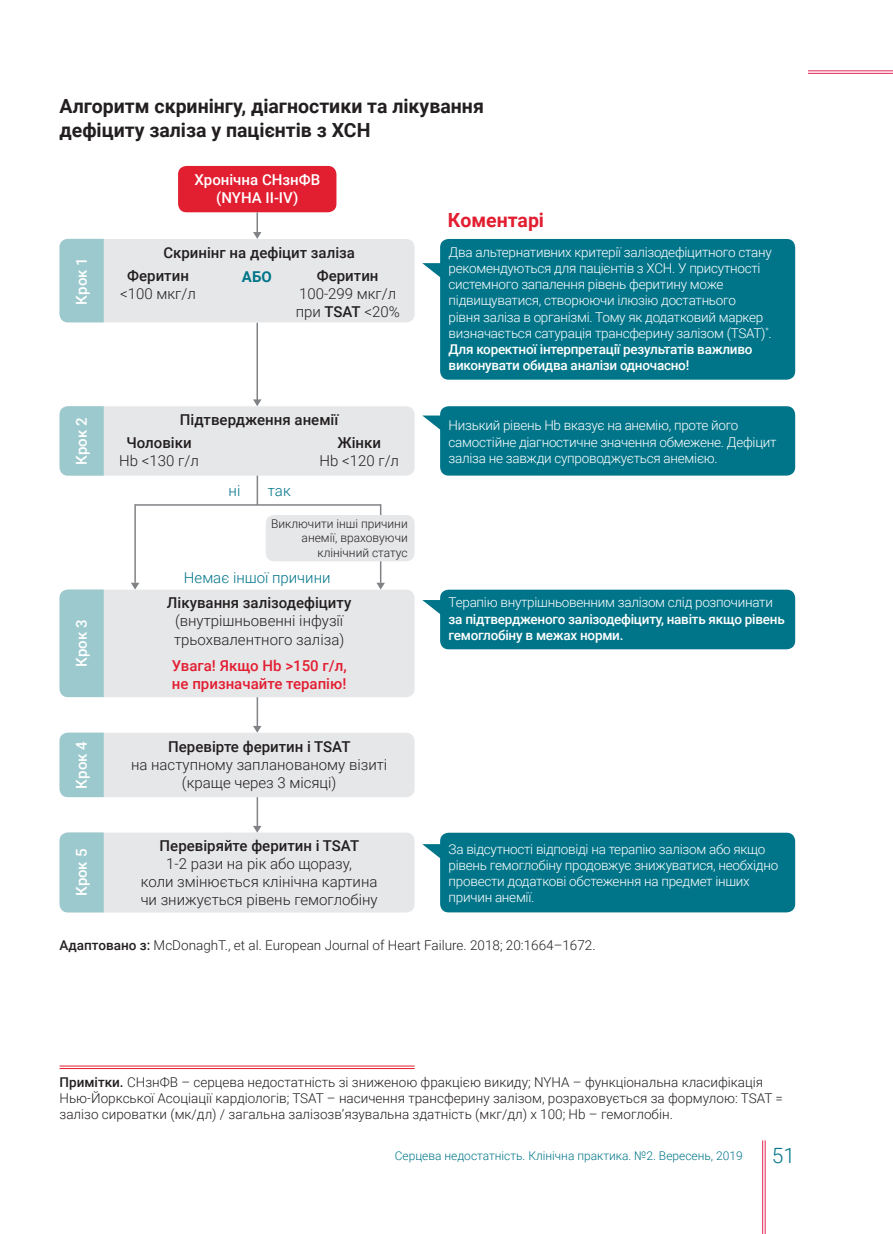
<style>
.page{position:relative;width:893px;height:1234px;background:#fff}
.page>*{position:absolute;margin:0;border:0;box-sizing:border-box;transform-origin:0 0}
.t1{font:300 21px "Roboto";color:#007589}
.Подзаг{font:700 19.5px/23.4px "Roboto";color:#231f20}
.Подзаг-2{font:700 19.5px "Roboto";color:#e21e31}
.Основной_текст{font:300 15px/18px "Roboto";color:#231f20;text-align:center}
.Основной_текст-2{font:500 15px "Roboto";color:#231f20}
.Основной_текст-3{font:500 15px "Roboto";color:#fff}
.Основной_текст-4{font:500 15px/18px "Roboto";color:#e21e31}
.Основной_текст-5{font:300 15px "Roboto";color:#007589}
.Подзаг-3{font:700 15px "Roboto";color:#007589}
.Врез{font:300 13.5px/16.2px "Roboto";letter-spacing:-.02em;color:#fff}
.сносочки{font:300 13.5px/16.2px "Roboto";color:#231f20}
.Врез-2{font:500 13.5px/16.2px "Roboto";letter-spacing:-.02em;color:#fff}
.t2{font:300 12px "Roboto";color:#007589}
.Основной_текст-6{font:300 12px/14.4px "Roboto";color:#231f20;text-align:right}
.s1{font-weight:500}
.s2{font-weight:300}
</style>
<div class="page">
<hr style="left:808px;top:71px;width:85px;height:1px;background:#e42454">
<hr style="left:808px;top:73px;width:85px;height:1px;background:#e42454">
<hr style="left:762px;top:1140px;width:1px;height:93px;background:#e42454">
<hr style="left:765px;top:1140px;width:1px;height:93px;background:#e42454">
<svg style="left:422px;top:263px;width:18px;height:14px"></svg>
<svg style="left:422px;top:844px;width:18px;height:14px"></svg>
<svg style="left:422px;top:600px;width:18px;height:14px"></svg>
<svg style="left:422px;top:415px;width:18px;height:15px"></svg>
<div style="left:60px;top:239px;width:355px;height:83px;background:#e6e7e9;border-radius:9px"></div>
<div style="left:60px;top:406px;width:355px;height:69px;background:#e6e7e9;border-radius:9px"></div>
<div style="left:60px;top:589px;width:355px;height:108px;background:#e6e7e9;border-radius:9px"></div>
<div style="left:60px;top:732px;width:355px;height:65px;background:#e6e7e9;border-radius:9px"></div>
<div style="left:60px;top:832px;width:355px;height:80px;background:#e6e7e9;border-radius:9px"></div>
<div style="left:60px;top:239px;width:44px;height:83px;background:#9cc9cd"></div>
<div style="left:60px;top:406px;width:44px;height:69px;background:#9cc9cd"></div>
<div style="left:60px;top:589px;width:44px;height:108px;background:#9cc9cd"></div>
<div style="left:60px;top:732px;width:44px;height:65px;background:#9cc9cd"></div>
<div style="left:60px;top:832px;width:44px;height:80px;background:#9cc9cd"></div>
<div style="left:440px;top:239px;width:355px;height:140px;background:#007589;border-radius:9px"></div>
<div style="left:440px;top:832px;width:355px;height:80px;background:#007589;border-radius:9px"></div>
<div style="left:440px;top:589px;width:355px;height:60px;background:#007589;border-radius:9px"></div>
<div style="left:440px;top:406px;width:355px;height:69px;background:#007589;border-radius:9px"></div>
<hr style="left:60px;top:1065px;width:355px;height:1px;background:#e21e31">
<hr style="left:60px;top:1067px;width:355px;height:1px;background:#e21e31">
<div style="left:178px;top:166px;width:158px;height:46px;background:#e21e31;border-radius:9px"></div>
<hr style="left:256px;top:212px;width:2px;height:25px;background:#808285">
<hr style="left:256px;top:323px;width:2px;height:81px;background:#808285">
<svg style="left:253px;top:232px;width:8px;height:7px"></svg>
<svg style="left:253px;top:399px;width:8px;height:7px"></svg>
<hr style="left:134px;top:504px;width:2px;height:78px;background:#808285">
<hr style="left:380px;top:504px;width:1px;height:78px;background:#808285">
<hr style="left:257px;top:475px;width:1px;height:30px;background:#808285">
<svg style="left:253px;top:697px;width:8px;height:35px"></svg>
<hr style="left:135px;top:504px;width:246px;height:1px;background:#808285">
<svg style="left:131px;top:582px;width:8px;height:7px"></svg>
<svg style="left:376px;top:582px;width:9px;height:7px"></svg>
<svg style="left:253px;top:797px;width:8px;height:35px"></svg>
<div style="left:266px;top:515px;width:149px;height:46px;background:#e6e7e9;border-radius:9px"></div>
<p class="Подзаг" style="left:60px;top:94px;width:426px">Aлгоритм скринінгу, діагностики та лікування дефіциту заліза у пацієнтів з ХСН</p>
<p class="Основной_текст-3" style="left:71px;top:304px;width:49px;rotate:-90deg">Крок 1</p>
<p class="Основной_текст-3" style="left:194px;top:169px;width:127px">Хронічна СНзнФВ</p>
<p class="Основной_текст-3" style="left:216px;top:187px;width:84px">(NYHA II-IV)</p>
<p class="Основной_текст-2" style="left:163px;top:242px;width:193px">Скринінг на дефіцит заліза</p>
<p class="Основной_текст" style="left:120px;top:266px;width:77px"><span class="s1">Феритин </span>&lt;100 мкг/л</p>
<p class="Подзаг-3" style="left:242px;top:266px;width:31px">АБО</p>
<p class="Основной_текст-2" style="left:317px;top:265px;width:63px">Феритин</p>
<p class="Основной_текст" style="left:299px;top:284px;width:99px">100-299 мкг/л</p>
<p class="Основной_текст" style="left:296px;top:302px;width:106px">при <span class="s1">TSAT</span> &lt;20%</p>
<p class="Основной_текст-3" style="left:71px;top:464px;width:49px;rotate:-90deg">Крок 2</p>
<p class="Основной_текст-3" style="left:71px;top:667px;width:49px;rotate:-90deg">Крок 3</p>
<p class="Основной_текст-3" style="left:71px;top:788px;width:49px;rotate:-90deg">Крок 4</p>
<p class="Основной_текст-3" style="left:71px;top:896px;width:49px;rotate:-90deg">Крок 5</p>
<p class="Основной_текст-2" style="left:180px;top:409px;width:160px">Підтвердження анемії</p>
<p class="Основной_текст" style="left:119px;top:433px;width:81px"><span class="s1">Чоловіки<br></span>Hb &lt;130 г/л</p>
<p class="Основной_текст-5" style="left:229px;top:479px;width:13px">ні</p>
<p class="Основной_текст-5" style="left:268px;top:479px;width:24px">так</p>
<p class="Основной_текст" style="left:320px;top:433px;width:81px"><span class="s1">Жінки<br></span>Hb &lt;120 г/л</p>
<p class="Основной_текст-6" style="left:271px;top:516px;width:138px">Виключити інші причини анемії, враховуючи клінічний статус</p>
<p class="Основной_текст-5" style="left:184px;top:567px;width:148px">Немає іншої причини</p>
<p class="Основной_текст-2" style="left:167px;top:592px;width:186px">Лікування залізодефіциту</p>
<p class="Основной_текст" style="left:174px;top:611px;width:172px;text-align:left">(внутрішньовенні інфузії трьохвалентного заліза)</p>
<p class="Основной_текст-4" style="left:172px;top:656px;width:176px">Увага! Якщо Hb &gt;150 г/л, не призначайте терапію!</p>
<p class="Основной_текст-2" style="left:168px;top:735px;width:184px">Перевірте феритин і TSAT</p>
<p class="Основной_текст" style="left:131px;top:754px;width:258px">на наступному запланованому візиті (краще через 3 місяці)</p>
<p class="Основной_текст-2" style="left:160px;top:835px;width:201px">Перевіряйте феритин і TSAT</p>
<p class="Основной_текст" style="left:141px;top:854px;width:238px">1-2 рази на рік або щоразу,<br>коли змінюється клінічна картина чи знижується рівень гемоглобіну</p>
<p class="Подзаг-2" style="left:448px;top:207px;width:98px">Коментарі</p>
<p class="Врез" style="left:449px;top:243px;width:325px">Два альтернативних критерії залізодефіцитного стану рекомендуються для пацієнтів з ХСН. У присутності системного запалення рівень феритину може підвищуватися, створюючи ілюзію достатнього<br>рівня заліза в організмі. Тому як додатковий маркер визначається сатурація трансферину залізом (TSAT)<sup>*</sup>.<br><span class="s1">Для коректної інтерпретації результатів важливо виконувати обидва аналізи одночасно!</span></p>
<p class="Врез" style="left:449px;top:417px;width:329px">Низький рівень Hb вказує на анемію, проте його самостійне діагностичне значення обмежене. Дефіцит заліза не завжди супроводжується анемією.</p>
<p class="Врез-2" style="left:449px;top:594px;width:338px"><span class="s2">Терапію внутрішньовенним залізом слід розпочинати </span>за підтвердженого залізодефіциту, навіть якщо рівень гемоглобіну в межах норми.</p>
<p class="Врез" style="left:449px;top:840px;width:331px">За відсутності відповіді на терапію залізом або якщо рівень гемоглобіну продовжує знижуватися, необхідно провести додаткові обстеження на предмет інших причин анемії.</p>
<p class="сносочки" style="left:60px;top:936px;width:538px"><span class="s1">Адаптовано з:</span> McDonaghT., et al. European Journal of Heart Failure. 2018; 20:1664–1672.</p>
<p class="сносочки" style="left:60px;top:1072px;width:725px"><span class="s1">Примітки.</span> СНзнФВ – серцева недостатність зі зниженою фракцією викиду; NYHA – функціональна класифікація<br>Нью-Йоркської Асоціації кардіологів; TSAT – насичення трансферину залізом, розраховується за формулою: TSAT = залізо сироватки (мк/дл) / загальна залізозв’язувальна здатність (мкг/дл) х 100; Hb – гемоглобін.</p>
<p class="t2" style="left:395px;top:1147px;width:349px">Серцева недостатність. Клінічна практика. №2. Вересень, 2019</p>
<h1 class="t1" style="left:772px;top:1139px;width:25px">51</h1>
</div>
